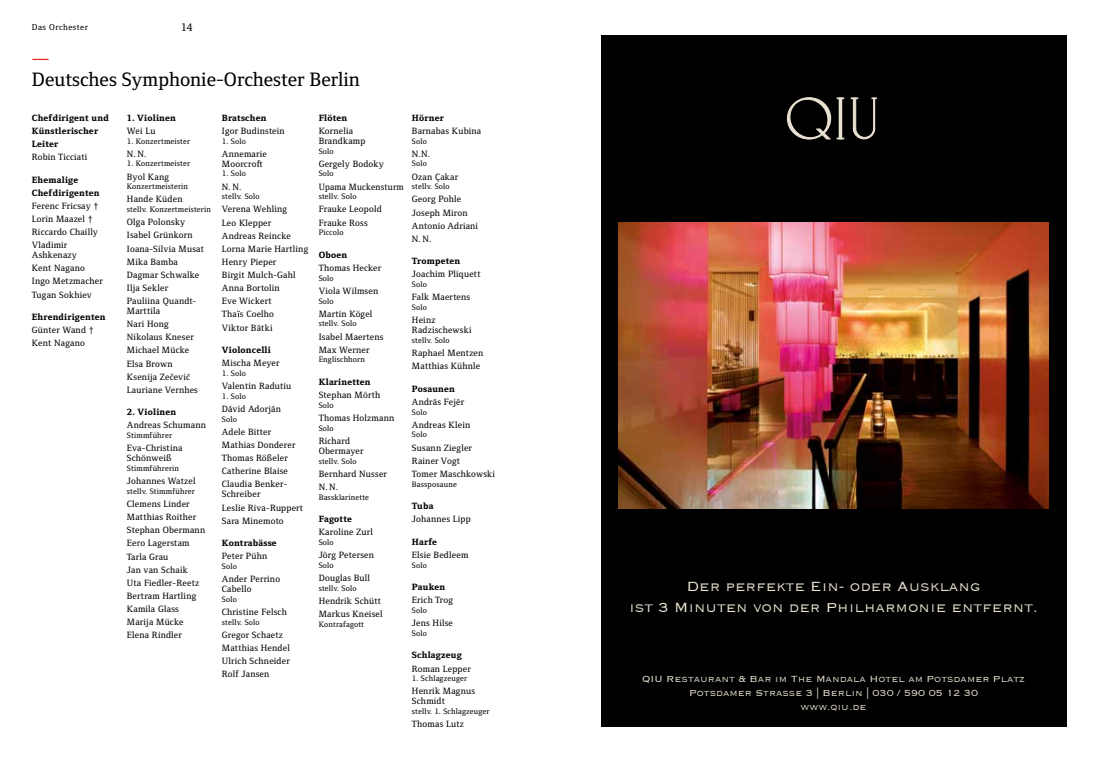
<style>
.page{position:relative;width:1099px;height:762px;background:#fff}
.page>*{position:absolute;margin:0;border:0;box-sizing:border-box;transform-origin:0 0}
.t1{font:500 20px "Foundry Form Serif OT2";color:#000}
.t2{font:300 17.25px/20.6px "Copperplate";color:#eae2d1;text-align:center}
.t3{font:300 11.5px/13.9px "Copperplate";color:#eae2d1;text-align:center}
.t4{font:700 11.25px "Apercu Pro";color:#e6272b}
.t5{font:500 11.25px "Foundry Form Serif";color:#000}
.t6{font:500 9.38px/13.1px "Foundry Form Serif OT2";letter-spacing:.02em;color:#000}
.t7{font:800 9.38px/13.1px "Foundry Form Serif OT2";letter-spacing:.02em;color:#000}
.t8{font:800 9.38px "Foundry Form Serif";letter-spacing:.02em;color:#000}
.t9{font:500 8.75px "Foundry Form Serif OT2";letter-spacing:.05em;color:#000}
.t10{font:500 8.12px "Foundry Form Serif OT2";letter-spacing:.02em;color:#000}
</style>
<div class="page">
<div style="left:601px;top:35px;width:465px;height:692px;background:#000"></div>
<svg style="left:786px;top:97px;width:58px;height:43px"></svg>
<svg style="left:850px;top:97px;width:26px;height:43px"></svg>
<img style="left:618px;top:222px;width:430px;height:287px">
<p class="t9" style="left:32px;top:21px;width:58px">Das Orchester</p>
<p class="t5" style="left:181px;top:21px;width:13px">14</p>
<p class="t4" style="left:32px;top:51px;width:19px">—––</p>
<h1 class="t1" style="left:32px;top:65px;width:329px">Deutsches Symphonie-Orchester Berlin</h1>
<p class="t7" style="left:32px;top:110px;width:78px">Chefdirigent und<br>Künstlerischer<br>Leiter</p>
<p class="t6" style="left:32px;top:150px;width:57px">Robin Ticciati</p>
<p class="t7" style="left:32px;top:172px;width:69px">Ehemalige<br>Chefdirigenten</p>
<p class="t6" style="left:32px;top:199px;width:68px">Ferenc Fricsay †<br>Lorin Maazel †<br>Riccardo Chailly<br>Vladimir</p>
<p class="t6" style="left:32px;top:248px;width:73px">Ashkenazy<br>Kent Nagano<br>Ingo Metzmacher<br>Tugan Sokhiev</p>
<p class="t7" style="left:32px;top:310px;width:75px">Ehrendirigenten</p>
<p class="t6" style="left:32px;top:323px;width:63px">Günter Wand †<br>Kent Nagano</p>
<p class="t8" style="left:127px;top:112px;width:50px">1. Violinen</p>
<p class="t6" style="left:127px;top:124px;width:30px">Wei Lu</p>
<p class="t10" style="left:127px;top:135px;width:65px">1. Konzertmeister</p>
<p class="t6" style="left:127px;top:146px;width:21px">N. N.</p>
<p class="t10" style="left:127px;top:158px;width:65px">1. Konzertmeister</p>
<p class="t6" style="left:127px;top:169px;width:44px">Byol Kang</p>
<p class="t10" style="left:127px;top:181px;width:63px">Konzertmeisterin</p>
<p class="t6" style="left:127px;top:192px;width:57px">Hande Küden</p>
<p class="t10" style="left:127px;top:204px;width:85px">stellv. Konzertmeisterin</p>
<p class="t6" style="left:127px;top:215px;width:79px">Olga Polonsky<br>Isabel Grünkorn<br>Ioana-Silvia Musat<br>Mika Bamba<br>Dagmar Schwalke<br>Ilja Sekler<br>Pauliina Quandt-</p>
<p class="t6" style="left:127px;top:304px;width:73px">Marttila<br>Nari Hong<br>Nikolaus Kneser<br>Michael Mücke<br>Elsa Brown<br>Ksenija Zečević<br>Lauriane Vernhes</p>
<p class="t7" style="left:127px;top:405px;width:51px">2. Violinen</p>
<p class="t6" style="left:127px;top:418px;width:80px">Andreas Schumann</p>
<p class="t10" style="left:127px;top:430px;width:47px">Stimmführer</p>
<p class="t6" style="left:127px;top:443px;width:57px;line-height:10px">Eva-Christina<br>Schönweiß</p>
<p class="t10" style="left:127px;top:463px;width:54px">Stimmführerin</p>
<p class="t6" style="left:127px;top:474px;width:70px">Johannes Watzel</p>
<p class="t10" style="left:127px;top:486px;width:69px">stellv. Stimmführer</p>
<p class="t6" style="left:127px;top:497px;width:80px">Clemens Linder<br>Matthias Roither<br>Stephan Obermann<br>Eero Lagerstam<br>Tarla Grau<br>Jan van Schaik<br>Uta Fiedler-Reetz<br>Bertram Hartling<br>Kamila Glass<br>Marija Mücke<br>Elena Rindler</p>
<p class="t7" style="left:222px;top:110px;width:46px">Bratschen</p>
<p class="t6" style="left:222px;top:124px;width:64px">Igor Budinstein</p>
<p class="t10" style="left:222px;top:135px;width:25px">1. Solo</p>
<p class="t6" style="left:222px;top:148px;width:47px;line-height:10px">Annemarie<br>Moorcroft</p>
<p class="t10" style="left:222px;top:168px;width:25px">1. Solo</p>
<p class="t6" style="left:222px;top:179px;width:21px">N. N.</p>
<p class="t10" style="left:222px;top:191px;width:39px">stellv. Solo</p>
<p class="t6" style="left:222px;top:202px;width:88px">Verena Wehling<br>Leo Klepper<br>Andreas Reincke<br>Lorna Marie Hartling<br>Henry Pieper<br>Birgit Mulch-Gahl<br>Anna Bortolin<br>Eve Wickert<br>Tha s Coelho<br>Viktor Bátki</p>
<p class="t7" style="left:222px;top:343px;width:50px">Violoncelli</p>
<p class="t6" style="left:222px;top:356px;width:59px">Mischa Meyer</p>
<p class="t10" style="left:222px;top:368px;width:25px">1. Solo</p>
<p class="t6" style="left:222px;top:379px;width:71px">Valentin Radutiu</p>
<p class="t10" style="left:222px;top:391px;width:25px">1. Solo</p>
<p class="t6" style="left:222px;top:402px;width:60px">Dávid Adorján</p>
<p class="t10" style="left:222px;top:413px;width:17px">Solo</p>
<p class="t6" style="left:222px;top:425px;width:75px">Adele Bitter<br>Mathias Donderer<br>Thomas Rößeler<br>Catherine Blaise<br>Claudia Benker-</p>
<p class="t6" style="left:222px;top:487px;width:83px">Schreiber<br>Leslie Riva-Ruppert<br>Sara Minemoto</p>
<p class="t7" style="left:222px;top:536px;width:56px">Kontrabässe</p>
<p class="t6" style="left:222px;top:549px;width:47px">Peter Pühn</p>
<p class="t10" style="left:222px;top:561px;width:17px">Solo</p>
<p class="t6" style="left:222px;top:573px;width:60px;line-height:10px">Ander Perrino<br>Cabello</p>
<p class="t10" style="left:222px;top:594px;width:17px">Solo</p>
<p class="t6" style="left:222px;top:605px;width:66px">Christine Felsch</p>
<p class="t10" style="left:222px;top:616px;width:39px">stellv. Solo</p>
<p class="t6" style="left:222px;top:628px;width:69px">Gregor Schaetz<br>Matthias Hendel<br>Ulrich Schneider<br>Rolf Jansen</p>
<p class="t7" style="left:319px;top:110px;width:30px">Flöten</p>
<p class="t6" style="left:319px;top:125px;width:48px;line-height:10px">Kornelia<br>Brandkamp</p>
<p class="t10" style="left:319px;top:145px;width:17px">Solo</p>
<p class="t6" style="left:319px;top:156px;width:67px">Gergely Bodoky</p>
<p class="t10" style="left:319px;top:168px;width:17px">Solo</p>
<p class="t6" style="left:319px;top:179px;width:86px">Upama Muckensturm</p>
<p class="t10" style="left:319px;top:191px;width:39px">stellv. Solo</p>
<p class="t6" style="left:319px;top:202px;width:64px">Frauke Leopold<br>Frauke Ross</p>
<p class="t10" style="left:319px;top:227px;width:26px">Piccolo</p>
<p class="t7" style="left:319px;top:247px;width:30px">Oboen</p>
<p class="t6" style="left:319px;top:261px;width:64px">Thomas Hecker</p>
<p class="t10" style="left:319px;top:272px;width:17px">Solo</p>
<p class="t6" style="left:319px;top:284px;width:61px">Viola Wilmsen</p>
<p class="t10" style="left:319px;top:295px;width:17px">Solo</p>
<p class="t6" style="left:319px;top:306px;width:55px">Martin Kögel</p>
<p class="t10" style="left:319px;top:318px;width:39px">stellv. Solo</p>
<p class="t6" style="left:319px;top:329px;width:66px">Isabel Maertens<br>Max Werner</p>
<p class="t10" style="left:319px;top:354px;width:48px">Englischhorn</p>
<p class="t7" style="left:319px;top:374px;width:53px">Klarinetten</p>
<p class="t6" style="left:319px;top:388px;width:63px">Stephan Mörth</p>
<p class="t10" style="left:319px;top:400px;width:17px">Solo</p>
<p class="t6" style="left:319px;top:411px;width:77px">Thomas Holzmann</p>
<p class="t10" style="left:319px;top:422px;width:17px">Solo</p>
<p class="t6" style="left:319px;top:435px;width:46px;line-height:10px">Richard<br>Obermayer</p>
<p class="t10" style="left:319px;top:455px;width:39px">stellv. Solo</p>
<p class="t6" style="left:319px;top:466px;width:70px">Bernhard Nusser<br>N. N.</p>
<p class="t10" style="left:319px;top:491px;width:52px">Bassklarinette</p>
<p class="t7" style="left:319px;top:512px;width:35px">Fagotte</p>
<p class="t6" style="left:319px;top:525px;width:56px">Karoline Zurl</p>
<p class="t10" style="left:319px;top:537px;width:17px">Solo</p>
<p class="t6" style="left:319px;top:548px;width:57px">Jörg Petersen</p>
<p class="t10" style="left:319px;top:560px;width:17px">Solo</p>
<p class="t6" style="left:319px;top:571px;width:53px">Douglas Bull</p>
<p class="t10" style="left:319px;top:582px;width:39px">stellv. Solo</p>
<p class="t6" style="left:319px;top:594px;width:65px">Hendrik Schütt<br>Markus Kneisel</p>
<p class="t10" style="left:319px;top:618px;width:47px">Kontrafagott</p>
<p class="t7" style="left:412px;top:110px;width:33px">Hörner</p>
<p class="t6" style="left:412px;top:124px;width:71px">Barnabas Kubina</p>
<p class="t10" style="left:412px;top:135px;width:17px">Solo</p>
<p class="t6" style="left:412px;top:146px;width:20px">N.N.</p>
<p class="t10" style="left:412px;top:158px;width:17px">Solo</p>
<p class="t6" style="left:412px;top:169px;width:48px">Ozan Çakar</p>
<p class="t10" style="left:412px;top:181px;width:39px">stellv. Solo</p>
<p class="t6" style="left:412px;top:192px;width:68px">Georg Pohle<br>Joseph Miron<br>Antonio Adriani<br>N. N.</p>
<p class="t7" style="left:412px;top:254px;width:50px">Trompeten</p>
<p class="t6" style="left:412px;top:267px;width:70px">Joachim Pliquett</p>
<p class="t10" style="left:412px;top:279px;width:17px">Solo</p>
<p class="t6" style="left:412px;top:290px;width:60px">Falk Maertens</p>
<p class="t10" style="left:412px;top:302px;width:17px">Solo</p>
<p class="t6" style="left:412px;top:314px;width:61px;line-height:10px">Heinz<br>Radzischewski</p>
<p class="t10" style="left:412px;top:335px;width:39px">stellv. Solo</p>
<p class="t6" style="left:412px;top:346px;width:73px">Raphael Mentzen<br>Matthias Kühnle</p>
<p class="t7" style="left:412px;top:381px;width:44px">Posaunen</p>
<p class="t6" style="left:412px;top:395px;width:54px">András Fejér</p>
<p class="t10" style="left:412px;top:406px;width:17px">Solo</p>
<p class="t6" style="left:412px;top:417px;width:60px">Andreas Klein</p>
<p class="t10" style="left:412px;top:429px;width:17px">Solo</p>
<p class="t6" style="left:412px;top:440px;width:85px">Susann Ziegler<br>Rainer Vogt<br>Tomer Maschkowski</p>
<p class="t10" style="left:412px;top:478px;width:46px">Bassposaune</p>
<p class="t7" style="left:412px;top:499px;width:23px">Tuba</p>
<p class="t6" style="left:412px;top:512px;width:60px">Johannes Lipp</p>
<p class="t7" style="left:412px;top:534px;width:27px">Harfe</p>
<p class="t6" style="left:412px;top:548px;width:58px">Elsie Bedleem</p>
<p class="t10" style="left:412px;top:559px;width:17px">Solo</p>
<p class="t7" style="left:412px;top:580px;width:35px">Pauken</p>
<p class="t6" style="left:412px;top:593px;width:43px">Erich Trog</p>
<p class="t10" style="left:412px;top:605px;width:17px">Solo</p>
<p class="t6" style="left:412px;top:616px;width:43px">Jens Hilse</p>
<p class="t10" style="left:412px;top:628px;width:17px">Solo</p>
<p class="t7" style="left:412px;top:648px;width:51px">Schlagzeug</p>
<p class="t6" style="left:412px;top:661px;width:60px">Roman Lepper</p>
<p class="t10" style="left:412px;top:673px;width:57px">1. Schlagzeuger</p>
<p class="t6" style="left:412px;top:686px;width:65px;line-height:10px">Henrik Magnus<br>Schmidt</p>
<p class="t10" style="left:412px;top:706px;width:79px">stellv. 1. Schlagzeuger</p>
<p class="t6" style="left:412px;top:717px;width:53px">Thomas Lutz</p>
<h2 class="t2" style="left:629px;top:575px;width:410px">Der perfekte Ein- oder Ausklang<br>ist 3 Minuten von der Philharmonie entfernt.</h2>
<p class="t3" style="left:642px;top:671px;width:384px">QIU Restaurant &amp; Bar im The Mandala Hotel am Potsdamer Platz<br>Potsdamer Strasse 3 | Berlin | 030 / 590 05 12 30<br>www.qiu.de</p>
</div>
